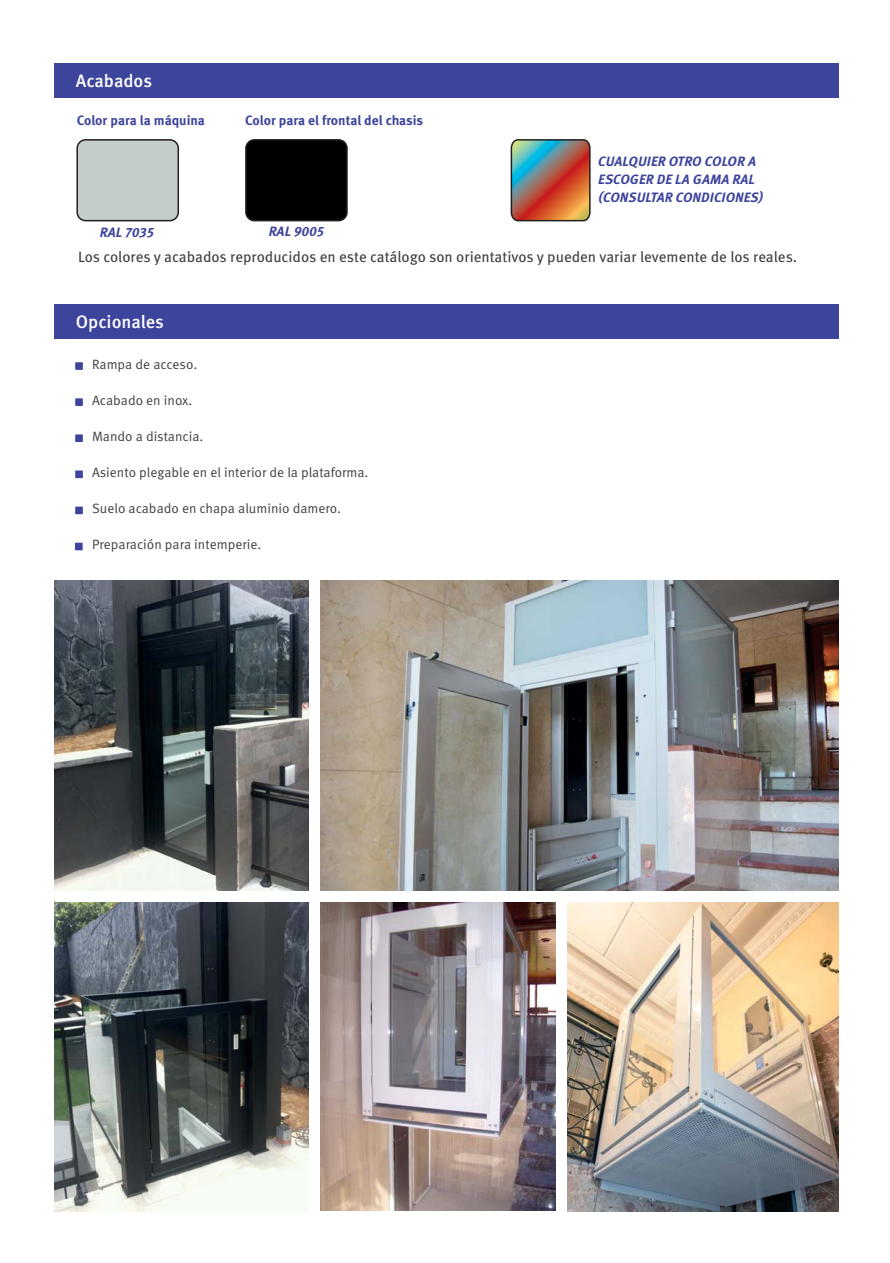
<style>
.page{position:relative;width:890px;height:1263px;background:#fff}
.page>*{position:absolute;margin:0;border:0;box-sizing:border-box;transform-origin:0 0}
.t1{font:500 18px "Meta Pro";letter-spacing:-.005em;color:#fff}
.t2{font:15px "Meta Pro";color:#404041}
.t3{font:13.5px "Meta Pro";color:#404041}
.t4{font:italic 700 13.5px/18px "Meta Pro";letter-spacing:.01em;color:#3d449c}
.t5{font:700 13.5px "Meta Pro";color:#3d449c}
</style>
<div class="page">
<img style="left:55px;top:580px;width:783px;height:311px">
<img style="left:567px;top:902px;width:271px;height:310px">
<img style="left:320px;top:902px;width:236px;height:308px">
<img style="left:55px;top:902px;width:254px;height:310px">
<div style="left:55px;top:63px;width:783px;height:34px;background:#3d449c"></div>
<div style="left:55px;top:305px;width:783px;height:34px;background:#3d449c"></div>
<div style="left:75px;top:362px;width:8px;height:8px;background:#3d449c"></div>
<div style="left:75px;top:398px;width:8px;height:8px;background:#3d449c"></div>
<div style="left:75px;top:434px;width:8px;height:8px;background:#3d449c"></div>
<div style="left:75px;top:470px;width:8px;height:8px;background:#3d449c"></div>
<div style="left:75px;top:507px;width:8px;height:7px;background:#3d449c"></div>
<div style="left:75px;top:543px;width:8px;height:7px;background:#3d449c"></div>
<div style="left:77px;top:140px;width:101px;height:81px;background:#c5cdc9;border-radius:8px"></div>
<div style="left:76px;top:139px;width:103px;height:82px;border:2px solid #231f20;border-radius:8px"></div>
<div style="left:246px;top:140px;width:101px;height:81px;background:#000;border-radius:8px"></div>
<div style="left:245px;top:139px;width:102px;height:82px;border:2px solid #231f20;border-radius:8px"></div>
<svg style="left:510px;top:139px;width:81px;height:83px;background:#9a7463"></svg>
<div style="left:309px;top:576px;width:10px;height:640px;background:#fff"></div>
<h1 class="t1" style="left:76px;top:74px;width:78px">Acabados</h1>
<p class="t5" style="left:77px;top:115px;width:130px">Color para la máquina</p>
<p class="t5" style="left:245px;top:115px;width:179px">Color para el frontal del chasis</p>
<p class="t4" style="left:100px;top:223px;width:56px">RAL 7035</p>
<p class="t4" style="left:269px;top:223px;width:57px">RAL 9005</p>
<p class="t4" style="left:598px;top:153px;width:167px">CUALQUIER OTRO COLOR A<br>ESCOGER DE LA GAMA RAL (CONSULTAR CONDICIONES)</p>
<p class="t2" style="left:78px;top:251px;width:720px">Los colores y acabados reproducidos en este catálogo son orientativos y pueden variar levemente de los reales.</p>
<h1 class="t1" style="left:76px;top:316px;width:89px">Opcionales</h1>
<p class="t3" style="left:92px;top:360px;width:107px">Rampa de acceso.</p>
<p class="t3" style="left:92px;top:396px;width:102px">Acabado en inox.</p>
<p class="t3" style="left:92px;top:432px;width:113px">Mando a distancia.</p>
<p class="t3" style="left:92px;top:468px;width:278px">Asiento plegable en el interior de la plataforma.</p>
<p class="t3" style="left:92px;top:504px;width:250px">Suelo acabado en chapa aluminio damero.</p>
<p class="t3" style="left:92px;top:540px;width:171px">Preparación para intemperie.</p>
</div>
